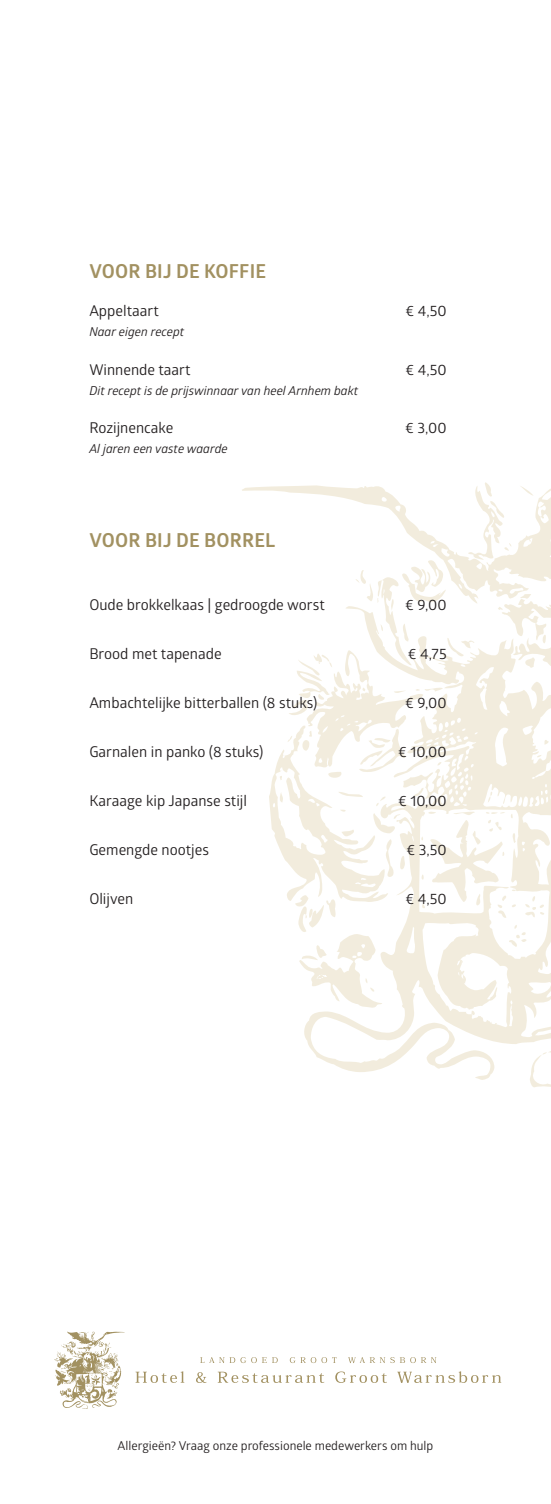
<style>
.page{position:relative;width:551px;height:1504px;background:#fff}
.page>*{position:absolute;margin:0;border:0;box-sizing:border-box;transform-origin:0 0}
.t1{font:700 19.25px "Glober";letter-spacing:.01em;color:#a29161}
.t2{font:14.88px "Glober";color:#231f20}
.t3{font:italic 12.25px "Glober";color:#231f20}
.t4{font:12.25px "Glober";color:#231f20}
</style>
<div class="page">
<svg style="left:242px;top:482px;width:309px;height:605px"></svg>
<img style="left:54px;top:1331px;width:71px;height:78px">
<svg style="left:135px;top:1371px;width:49px;height:11px"></svg>
<svg style="left:196px;top:1372px;width:10px;height:10px"></svg>
<svg style="left:218px;top:1371px;width:106px;height:11px"></svg>
<svg style="left:335px;top:1371px;width:52px;height:11px"></svg>
<svg style="left:397px;top:1371px;width:104px;height:11px"></svg>
<svg style="left:200px;top:1357px;width:78px;height:5px"></svg>
<svg style="left:290px;top:1357px;width:47px;height:5px"></svg>
<svg style="left:348px;top:1357px;width:88px;height:5px"></svg>
<p class="t1" style="left:89px;top:257px;width:178px">VOOR BIJ DE KOFFIE</p>
<p class="t2" style="left:89px;top:300px;width:71px">Appeltaart</p>
<p class="t2" style="left:405px;top:300px;width:43px">€ 4,50</p>
<p class="t3" style="left:89px;top:323px;width:96px">Naar eigen recept</p>
<p class="t2" style="left:89px;top:359px;width:103px">Winnende taart</p>
<p class="t2" style="left:405px;top:359px;width:43px">€ 4,50</p>
<p class="t3" style="left:89px;top:382px;width:270px">Dit recept is de prijswinnaar van heel Arnhem bakt</p>
<p class="t2" style="left:89px;top:417px;width:85px">Rozijnencake</p>
<p class="t2" style="left:405px;top:417px;width:43px">€ 3,00</p>
<p class="t3" style="left:89px;top:439px;width:140px">Al jaren een vaste waarde</p>
<p class="t1" style="left:89px;top:527px;width:187px">VOOR BIJ DE BORREL</p>
<p class="t2" style="left:89px;top:594px;width:237px">Oude brokkelkaas | gedroogde worst</p>
<p class="t2" style="left:405px;top:594px;width:43px">€ 9,00</p>
<p class="t2" style="left:89px;top:643px;width:134px">Brood met tapenade</p>
<p class="t2" style="left:408px;top:643px;width:40px">€ 4,75</p>
<p class="t2" style="left:89px;top:692px;width:229px">Ambachtelijke bitterballen (8 stuks)</p>
<p class="t2" style="left:405px;top:692px;width:43px">€ 9,00</p>
<p class="t2" style="left:89px;top:741px;width:176px">Garnalen in panko (8 stuks)</p>
<p class="t2" style="left:398px;top:741px;width:50px">€ 10,00</p>
<p class="t2" style="left:89px;top:790px;width:159px">Karaage kip Japanse stijl</p>
<p class="t2" style="left:398px;top:790px;width:50px">€ 10,00</p>
<p class="t2" style="left:89px;top:839px;width:121px">Gemengde nootjes</p>
<p class="t2" style="left:406px;top:839px;width:42px">€ 3,50</p>
<p class="t2" style="left:89px;top:888px;width:45px">Olijven</p>
<p class="t2" style="left:405px;top:888px;width:43px">€ 4,50</p>
<p class="t4" style="left:118px;top:1436px;width:317px">Allergieën? Vraag onze professionele medewerkers om hulp</p>
</div>
